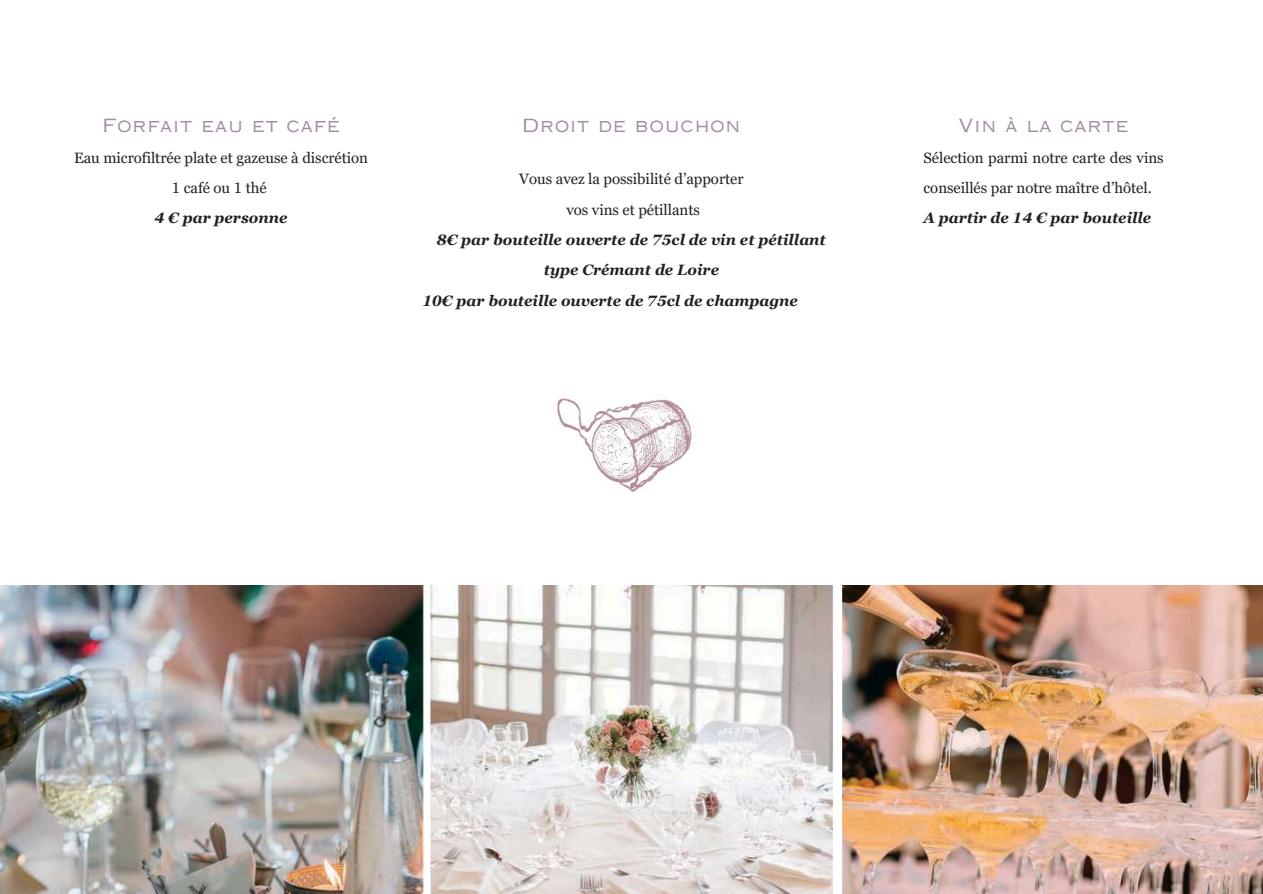
<style>
.page{position:relative;width:1263px;height:894px;background:#fff}
.page>*{position:absolute;margin:0;border:0;box-sizing:border-box;transform-origin:0 0}
.t1{font:18px "Copperplate Gothic LT Pro 32 AB";letter-spacing:.055em;color:#9f8da1}
.t2{font:15px/30.3px "Georgia Pro";letter-spacing:-.005em;color:#231f20;text-align:center}
.t3{font:italic 700 15px "Georgia Pro";color:#231f20}
</style>
<div class="page">
<img style="left:0;top:585px;width:1263px;height:307px">
<img style="left:557px;top:395px;width:135px;height:97px">
<p class="t1" style="left:102px;top:118px;width:239px">Forfait eau et café</p>
<p class="t1" style="left:522px;top:118px;width:220px">Droit de bouchon</p>
<p class="t1" style="left:959px;top:118px;width:171px">Vin à la carte</p>
<p class="t2" style="left:74px;top:142px;width:296px">Eau microfiltrée plate et gazeuse à discrétion<br>1 café ou 1 thé</p>
<p class="t3" style="left:155px;top:209px;width:134px">4 € par personne</p>
<p class="t2" style="left:923px;top:142px;width:242px;text-align:left">Sélection parmi notre carte des vins conseillés par notre maître d’hôtel.</p>
<p class="t3" style="left:923px;top:209px;width:229px">A partir de 14 € par bouteille</p>
<p class="t2" style="left:519px;top:164px;width:226px">Vous avez la possibilité d’apporter vos vins et pétillants</p>
<p class="t3" style="left:437px;top:231px;width:390px">8€ par bouteille ouverte de 75cl de vin et pétillant</p>
<p class="t3" style="left:544px;top:261px;width:177px">type Crémant de Loire</p>
<p class="t3" style="left:422px;top:292px;width:377px">10€ par bouteille ouverte de 75cl de champagne</p>
</div>
